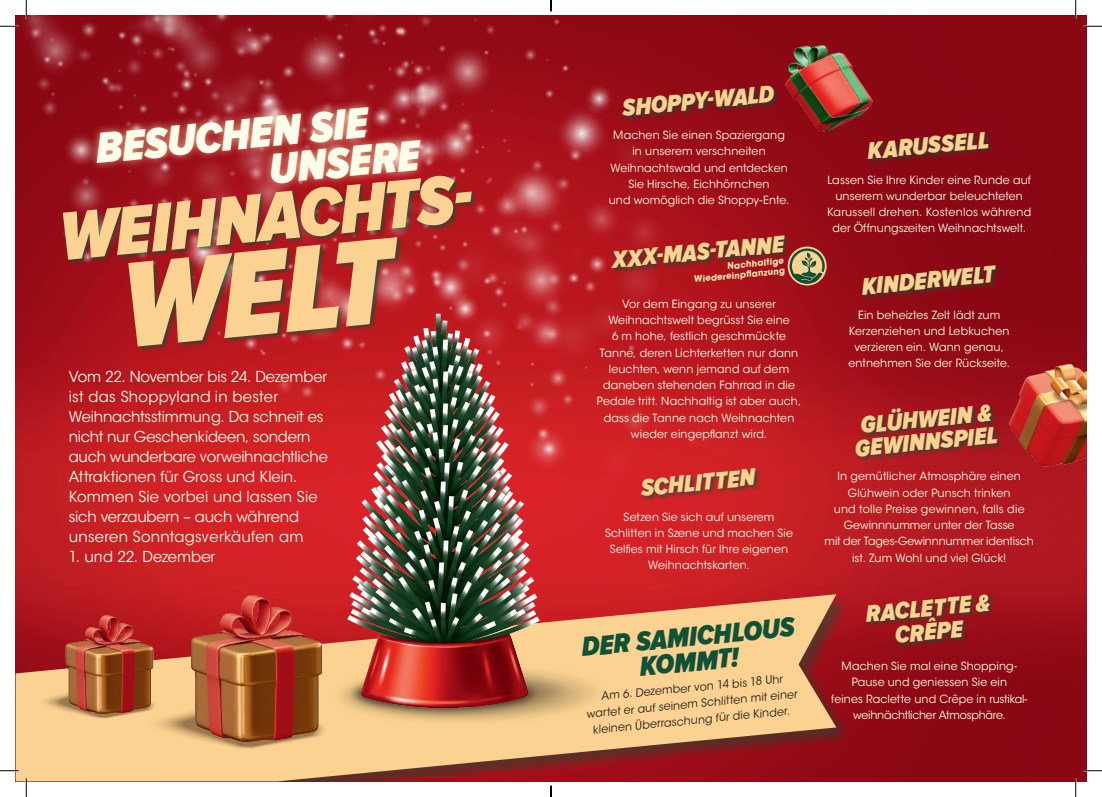
<style>
.page{position:relative;width:1102px;height:797px;background:#fff}
.page>*{position:absolute;margin:0;border:0;box-sizing:border-box;transform-origin:0 0}
.t1{font:italic 900 125.88px "Proxima Nova Cond";color:#fbd291}
.t2{font:italic 900 71px "Proxima Nova Cond";color:#fbd291}
.t3{font:italic 900 44.62px "Proxima Nova Cond";color:#fbfce9}
.t4{font:italic 900 28.25px/25px "Proxima Nova Cond";color:#105137;text-align:center}
.t5{font:italic 900 24.62px/23.8px "Proxima Nova Cond";color:#fbd291;text-align:center}
.t6{font:15px/20px "ITC Avant Garde Std";letter-spacing:-.01em;color:#fbfce9}
.t7{font:11.25px/16.2px "ITC Avant Garde Std";letter-spacing:.01em;color:#fbfce9;text-align:center}
.t8{font:11.25px/16.2px "ITC Avant Garde Std";color:#231f20;text-align:center}
.t9{font:700 8.75px/10.1px "ITC Avant Garde Std";color:#fcebb3;text-align:right}
</style>
<div class="page">
<img style="left:16px;top:16px;width:1070px;height:765px">
<img style="left:16px;top:16px;width:840px;height:568px">
<div style="left:621px;top:84px;width:159px;height:38px;background:#105137;opacity:.7"></div>
<div style="left:640px;top:467px;width:121px;height:35px;background:#105137;opacity:.7"></div>
<div style="left:866px;top:130px;width:128px;height:36px;background:#105137;opacity:.7"></div>
<div style="left:864px;top:592px;width:131px;height:57px;background:#105137;opacity:.7"></div>
<div style="left:610px;top:234px;width:181px;height:41px;background:#105137;opacity:.7"></div>
<div style="left:854px;top:403px;width:149px;height:60px;background:#105137;opacity:.7"></div>
<div style="left:861px;top:264px;width:140px;height:37px;background:#105137;opacity:.7"></div>
<img style="left:763px;top:26px;width:140px;height:117px">
<img style="left:990px;top:358px;width:96px;height:118px">
<svg style="left:84px;top:97px;width:349px;height:78px;background:#b44744"></svg>
<div style="left:61px;top:175px;width:416px;height:91px;background:#105137;opacity:.7"></div>
<div style="left:127px;top:236px;width:276px;height:117px;background:#105137;opacity:.7"></div>
<svg style="left:16px;top:594px;width:820px;height:203px"></svg>
<div style="left:580px;top:614px;width:219px;height:67px;background:#fbd291"></div>
<img style="left:100px;top:557px;width:284px;height:224px">
<img style="left:16px;top:590px;width:179px;height:159px">
<img style="left:204px;top:284px;width:478px;height:478px">
<svg style="left:787px;top:246px;width:39px;height:39px"></svg>
<svg style="left:789px;top:248px;width:35px;height:36px"></svg>
<svg style="left:0;top:25px;width:19px;height:2px"></svg>
<svg style="left:1083px;top:25px;width:18px;height:2px"></svg>
<svg style="left:0;top:770px;width:19px;height:1px"></svg>
<svg style="left:1083px;top:770px;width:18px;height:1px"></svg>
<svg style="left:25px;top:0;width:2px;height:19px"></svg>
<svg style="left:25px;top:778px;width:2px;height:19px"></svg>
<svg style="left:1074px;top:0;width:2px;height:19px"></svg>
<svg style="left:1074px;top:778px;width:2px;height:19px"></svg>
<svg style="left:550px;top:785px;width:1px;height:12px"></svg>
<h3 class="t3" style="left:93px;top:122px;width:274px;rotate:-5deg">BESUCHEN SIE</h3>
<h2 class="t2" style="left:55px;top:199px;width:432px;rotate:-6deg">WEIHNACHTS-</h2>
<h3 class="t3" style="left:267px;top:143px;width:153px;rotate:-5deg">UNSERE</h3>
<h1 class="t1" style="left:113px;top:236px;width:273px;rotate:-6deg">WELT</h1>
<p class="t6" style="left:69px;top:366px;width:260px">Vom 22. November bis 24. Dezember ist das Shoppyland in bester<br>Weihnachtsstimmung. Da schneit es nicht nur Geschenkideen, sondern auch wunderbare vorweihnachtliche<br>Attraktionen für Gross und Klein.<br>Kommen Sie vorbei und lassen Sie sich verzaubern – auch während unseren Sonntagsverkäufen am</p>
<h3 class="t6" style="left:69px;top:546px;width:148px">1. und 22. Dezember</h3>
<h3 class="t5" style="left:621px;top:98px;width:153px;rotate:-6deg">SHOPPY-WALD</h3>
<p class="t7" style="left:608px;top:127px;width:182px">Machen Sie einen Spaziergang in unserem verschneiten<br>Weihnachtswald und entdecken<br>Sie Hirsche, Eichhörnchen<br>und womöglich die Shoppy-Ente.</p>
<h3 class="t5" style="left:611px;top:250px;width:174px;rotate:-6deg">XXX-MAS-TANNE</h3>
<p class="t9" style="left:692px;top:264px;width:93px;rotate:-5deg">Nachhaltige<br>Wiedereinpfl anzung</p>
<p class="t7" style="left:597px;top:296px;width:206px">Vor dem Eingang zu unserer<br>Weihnachtswelt begrüsst Sie eine<br>6 m hohe, festlich geschmückte<br>Tanne, deren Lichterketten nur dann leuchten, wenn jemand auf dem daneben stehenden Fahrrad in die<br>Pedale tritt. Nachhaltig ist aber auch, dass die Tanne nach Weihnachten wieder eingepflanzt wird.</p>
<h3 class="t5" style="left:639px;top:477px;width:116px;rotate:-6deg">SCHLITTEN</h3>
<p class="t7" style="left:605px;top:508px;width:189px">Setzen Sie sich auf unserem<br>Schlitten in Szene und machen Sie<br>Selfies mit Hirsch für Ihre eigenen<br>Weihnachtskarten.</p>
<h3 class="t4" style="left:580px;top:634px;width:215px;rotate:-5deg">DER SAMICHLOUS<br>KOMMT!</h3>
<p class="t8" style="left:584px;top:690px;width:213px;rotate:-6deg">Am 6. Dezember von 14 bis 18 Uhr wartet er auf seinem Schlitten mit einer kleinen Überraschung für die Kinder.</p>
<h3 class="t5" style="left:866px;top:140px;width:124px;rotate:-6deg">KARUSSELL</h3>
<p class="t7" style="left:827px;top:171px;width:205px">Lassen Sie Ihre Kinder eine Runde auf unserem wunderbar beleuchteten Karussell drehen. Kostenlos während der Öffnungszeiten Weihnachtswelt.</p>
<h3 class="t5" style="left:860px;top:276px;width:135px;rotate:-6deg">KINDERWELT</h3>
<p class="t7" style="left:848px;top:306px;width:163px">Ein beheiztes Zelt lädt zum<br>Kerzenziehen und Lebkuchen verzieren ein. Wann genau, entnehmen Sie der Rückseite.</p>
<h3 class="t5" style="left:851px;top:416px;width:145px;line-height:22.8px;rotate:-6deg">GLÜHWEIN &amp;<br>GEWINNSPIEL</h3>
<p class="t7" style="left:824px;top:468px;width:211px">In gemütlicher Atmosphäre einen<br>Glühwein oder Punsch trinken<br>und tolle Preise gewinnen, falls die<br>Gewinnnummer unter der Tasse<br>mit der Tages-Gewinnnummer identisch ist. Zum Wohl und viel Glück!</p>
<h3 class="t5" style="left:864px;top:603px;width:126px;rotate:-6deg">RACLETTE &amp;<br>CRÊPE</h3>
<p class="t7" style="left:831px;top:658px;width:198px">Machen Sie mal eine Shopping-<br>Pause und geniessen Sie ein<br>feines Raclette und Crêpe in rustikal&shy;weihnächtlicher Atmosphäre.</p>
</div>
